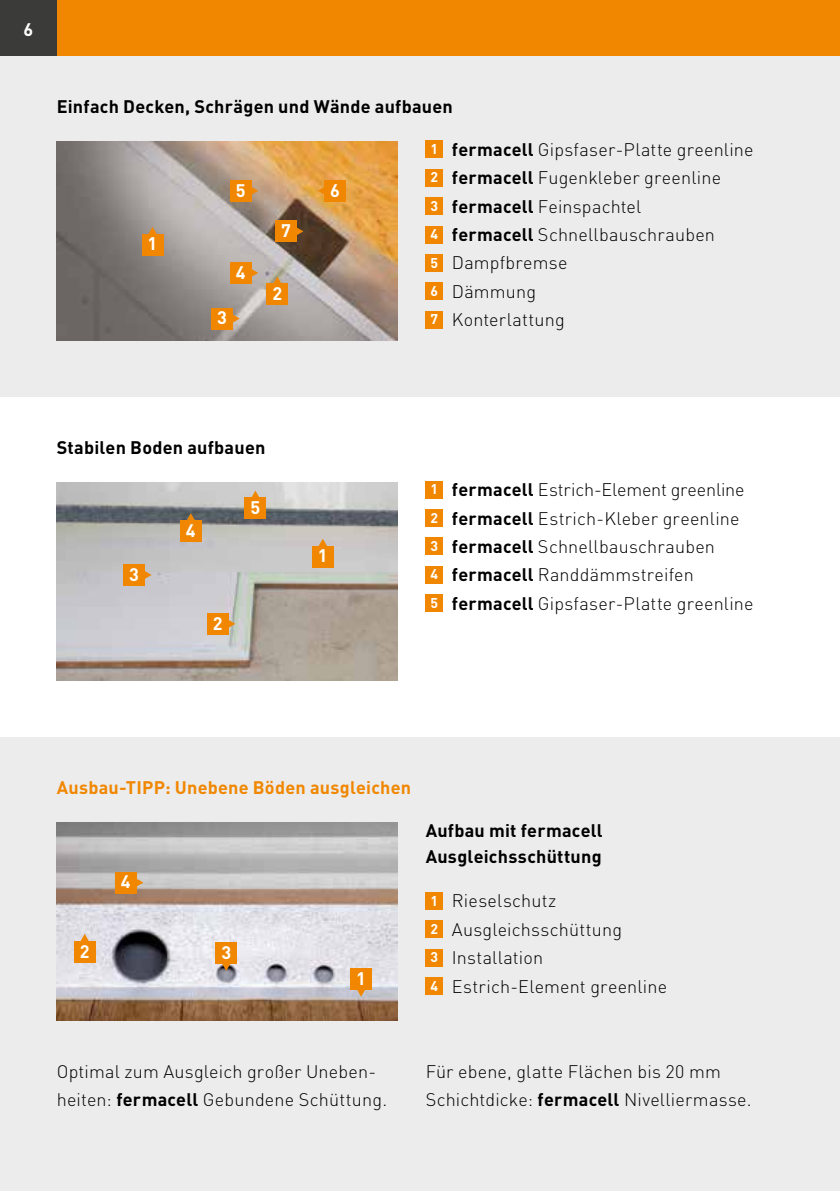
<style>
.page{position:relative;width:840px;height:1191px;background:#fff}
.page>*{position:absolute;margin:0;border:0;box-sizing:border-box;transform-origin:0 0}
.t1{font:300 18px/28.4px "DIN";letter-spacing:.01em;color:#000}
.t2{font:700 18px/26px "DIN";letter-spacing:.015em;color:#000}
.t3{font:700 18px "DIN";letter-spacing:.015em;color:#f18700}
.t4{font:700 18px "DIN";color:#fff}
.s1{font-weight:700;font-size:14px;color:#fff}
.s2{font-weight:700}
</style>
<div class="page">
<hr style="left:839px;top:0;width:1px;height:57px;background:#f18700">
<div style="left:57px;top:0;width:782px;height:57px;background:#f18700"></div>
<div style="left:0;top:0;width:57px;height:57px;background:#3b3b3a"></div>
<div style="left:0;top:737px;width:839px;height:454px;background:#ececed"></div>
<div style="left:0;top:57px;width:839px;height:340px;background:#ececed"></div>
<img style="left:57px;top:142px;width:340px;height:198px">
<div style="left:425px;top:141px;width:17px;height:17px;background:#f18700"></div>
<div style="left:425px;top:169px;width:17px;height:17px;background:#f18700"></div>
<div style="left:425px;top:198px;width:17px;height:17px;background:#f18700"></div>
<div style="left:425px;top:226px;width:17px;height:17px;background:#f18700"></div>
<div style="left:425px;top:254px;width:17px;height:17px;background:#f18700"></div>
<div style="left:425px;top:283px;width:17px;height:17px;background:#f18700"></div>
<div style="left:425px;top:311px;width:17px;height:17px;background:#f18700"></div>
<div style="left:266px;top:284px;width:22px;height:21px;background:#f18700"></div>
<svg style="left:273px;top:276px;width:8px;height:8px"></svg>
<div style="left:142px;top:234px;width:21px;height:21px;background:#f18700"></div>
<svg style="left:148px;top:227px;width:9px;height:7px"></svg>
<div style="left:230px;top:262px;width:21px;height:21px;background:#f18700"></div>
<svg style="left:251px;top:269px;width:7px;height:8px"></svg>
<div style="left:211px;top:308px;width:22px;height:21px;background:#f18700"></div>
<svg style="left:233px;top:314px;width:6px;height:9px"></svg>
<div style="left:275px;top:221px;width:21px;height:21px;background:#f18700"></div>
<svg style="left:296px;top:227px;width:7px;height:9px"></svg>
<div style="left:230px;top:180px;width:21px;height:21px;background:#f18700"></div>
<svg style="left:251px;top:186px;width:7px;height:9px"></svg>
<div style="left:324px;top:180px;width:21px;height:21px;background:#f18700"></div>
<svg style="left:317px;top:186px;width:7px;height:9px"></svg>
<img style="left:57px;top:482px;width:340px;height:198px">
<div style="left:425px;top:481px;width:17px;height:17px;background:#f18700"></div>
<div style="left:425px;top:509px;width:17px;height:17px;background:#f18700"></div>
<div style="left:425px;top:538px;width:17px;height:17px;background:#f18700"></div>
<div style="left:425px;top:566px;width:17px;height:17px;background:#f18700"></div>
<div style="left:425px;top:594px;width:17px;height:17px;background:#f18700"></div>
<div style="left:180px;top:520px;width:21px;height:21px;background:#f18700"></div>
<svg style="left:186px;top:513px;width:9px;height:7px"></svg>
<div style="left:244px;top:498px;width:22px;height:21px;background:#f18700"></div>
<svg style="left:251px;top:490px;width:8px;height:8px"></svg>
<div style="left:312px;top:546px;width:21px;height:21px;background:#f18700"></div>
<svg style="left:318px;top:539px;width:9px;height:7px"></svg>
<div style="left:123px;top:564px;width:22px;height:21px;background:#f18700"></div>
<svg style="left:145px;top:570px;width:7px;height:9px"></svg>
<div style="left:207px;top:613px;width:21px;height:21px;background:#f18700"></div>
<svg style="left:228px;top:619px;width:7px;height:9px"></svg>
<div style="left:425px;top:892px;width:17px;height:17px;background:#f18700"></div>
<div style="left:425px;top:920px;width:17px;height:17px;background:#f18700"></div>
<div style="left:425px;top:949px;width:17px;height:17px;background:#f18700"></div>
<div style="left:425px;top:977px;width:17px;height:17px;background:#f18700"></div>
<img style="left:57px;top:822px;width:340px;height:198px">
<div style="left:74px;top:941px;width:21px;height:21px;background:#f18700"></div>
<svg style="left:80px;top:934px;width:9px;height:7px"></svg>
<div style="left:350px;top:968px;width:21px;height:21px;background:#f18700"></div>
<svg style="left:356px;top:989px;width:9px;height:7px"></svg>
<div style="left:215px;top:942px;width:22px;height:21px;background:#f18700"></div>
<svg style="left:222px;top:963px;width:8px;height:8px"></svg>
<div style="left:115px;top:872px;width:21px;height:21px;background:#f18700"></div>
<svg style="left:136px;top:878px;width:7px;height:9px"></svg>
<p class="t4" style="left:23px;top:18px;width:11px">6</p>
<p class="t2" style="left:57px;top:93px;width:397px">Einfach Decken, Schrägen und Wände aufbauen</p>
<p class="t4" style="left:147px;top:232px;width:11px">1</p>
<p class="t4" style="left:235px;top:178px;width:11px">5</p>
<p class="t4" style="left:330px;top:178px;width:11px">6</p>
<p class="t4" style="left:281px;top:219px;width:11px">7</p>
<p class="t4" style="left:235px;top:260px;width:11px">4</p>
<p class="t4" style="left:217px;top:306px;width:11px">3</p>
<p class="t4" style="left:272px;top:282px;width:11px">2</p>
<p class="t1" style="left:430px;top:135px;width:324px"><span class="s1">1</span> <span class="s2">fermacell</span> Gipsfaser-Platte greenline<br><span class="s1">2</span> <span class="s2">fermacell</span> Fugenkleber greenline<br><span class="s1">3</span> <span class="s2">fermacell</span> Feinspachtel<br><span class="s1">4</span> <span class="s2">fermacell</span> Schnellbauschrauben<br><span class="s1">5</span> Dampfbremse<br><span class="s1">6</span> Dämmung<br><span class="s1">7</span> Konterlattung</p>
<p class="t2" style="left:57px;top:433px;width:210px">Stabilen Boden aufbauen</p>
<p class="t4" style="left:129px;top:562px;width:11px">3</p>
<p class="t4" style="left:186px;top:518px;width:11px">4</p>
<p class="t4" style="left:250px;top:496px;width:11px">5</p>
<p class="t4" style="left:213px;top:611px;width:11px">2</p>
<p class="t4" style="left:318px;top:544px;width:11px">1</p>
<p class="t1" style="left:430px;top:475px;width:324px"><span class="s1">1</span> <span class="s2">fermacell</span> Estrich-Element greenline <span class="s1">2</span> <span class="s2">fermacell</span> Estrich-Kleber greenline<br><span class="s1">3</span> <span class="s2">fermacell</span> Schnellbauschrauben<br><span class="s1">4</span> <span class="s2">fermacell</span> Randdämmstreifen<br><span class="s1">5</span> <span class="s2">fermacell</span> Gipsfaser-Platte greenline</p>
<p class="t3" style="left:57px;top:775px;width:356px">Ausbau-TIPP: Unebene Böden ausgleichen</p>
<p class="t4" style="left:80px;top:939px;width:11px">2</p>
<p class="t4" style="left:121px;top:870px;width:11px">4</p>
<p class="t4" style="left:221px;top:940px;width:11px">3</p>
<p class="t4" style="left:356px;top:966px;width:11px">1</p>
<p class="t2" style="left:425px;top:817px;width:178px">Aufbau mit fermacell<br>Ausgleichsschüttung</p>
<p class="t1" style="left:430px;top:886px;width:238px"><span class="s1">1</span> Rieselschutz<br><span class="s1">2</span> Ausgleichsschüttung<br><span class="s1">3</span> Installation<br><span class="s1">4</span> Estrich-Element greenline</p>
<p class="t1" style="left:57px;top:1056px;width:332px">Optimal zum Ausgleich großer Uneben&shy;heiten: <span class="s2">fermacell</span> Gebundene Schüttung.</p>
<p class="t1" style="left:425px;top:1056px;width:327px">Für ebene, glatte Flächen bis 20 mm<br>Schichtdicke: <span class="s2">fermacell</span> Nivelliermasse.</p>
</div>
